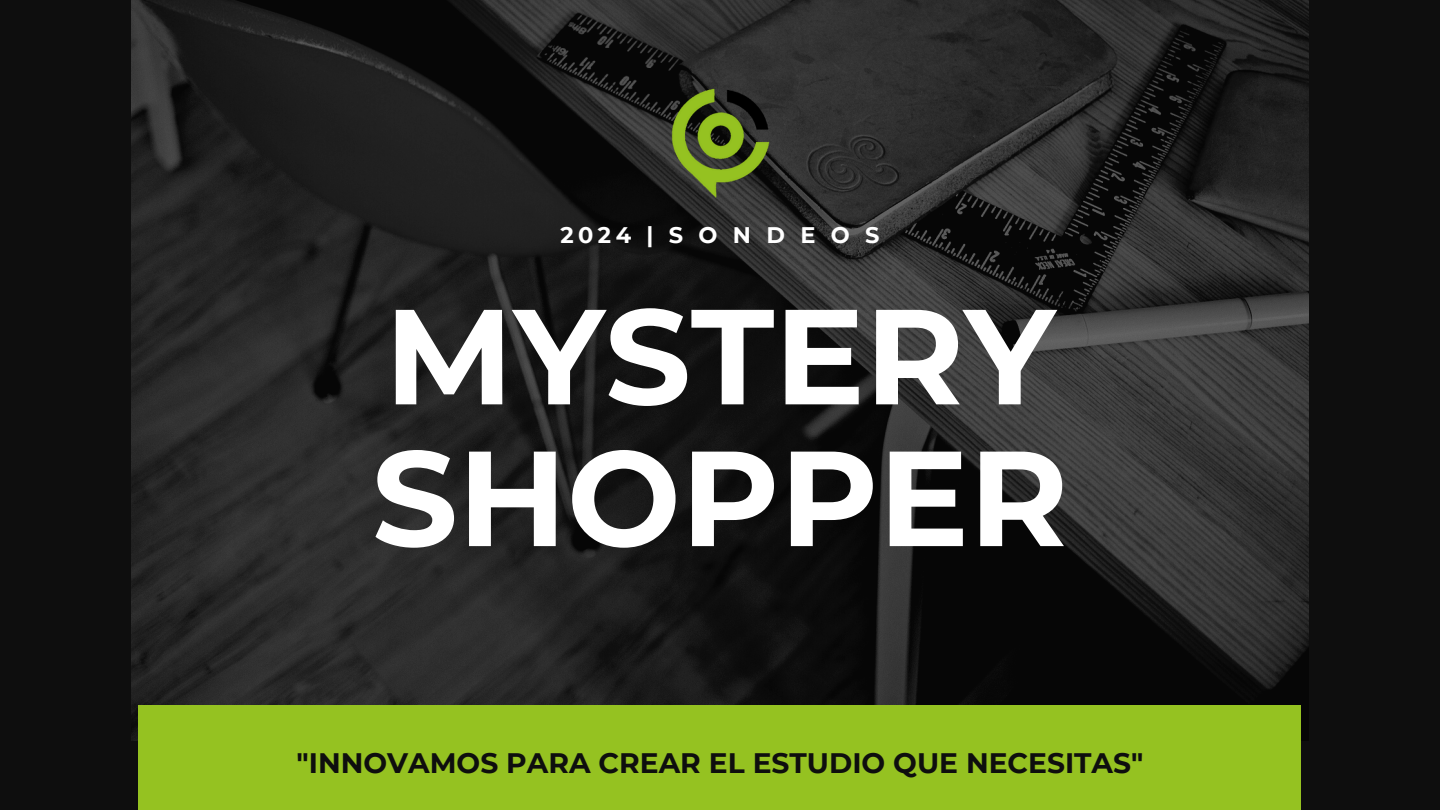
<style>
.page{position:relative;width:1440px;height:810px;background:#0e0e0e}
.page>*{position:absolute;margin:0;border:0;box-sizing:border-box;transform-origin:0 0}
.t1{font:700 135px/141.8px "Montserrat";color:#fff}
.t2{font:700 28.1px "Montserrat";color:#0e0e0e}
.t3{font:700 22.5px "Montserrat";letter-spacing:.685em;color:#fff}
</style>
<div class="page">
<img style="left:131px;top:0;width:1178px;height:741px">
<div style="left:139px;top:705px;width:1162px;height:105px;background:#95c221"></div>
<img style="left:659px;top:81px;width:122px;height:122px">
<p class="t3" style="left:560px;top:221px;width:321px">2024|SONDEOS</p>
<p class="t1" style="left:372px;top:285px;width:698px">MYSTERY<br>SHOPPER</p>
<p class="t2" style="left:297px;top:746px;width:848px">"INNOVAMOS PARA CREAR EL ESTUDIO QUE NECESITAS"</p>
</div>
